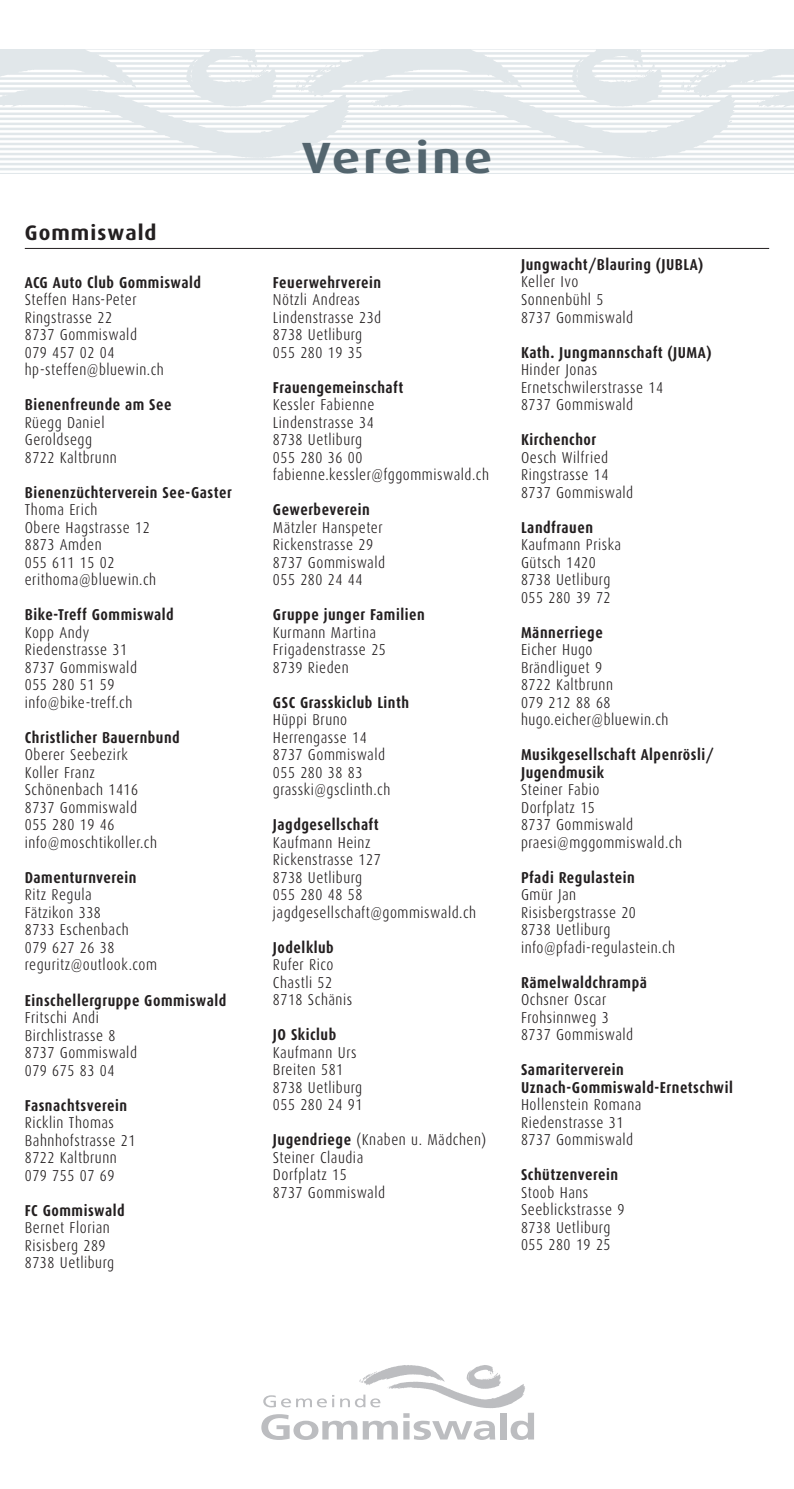
<style>
.page{position:relative;width:794px;height:1489px;background:#fff}
.page>*{position:absolute;margin:0;border:0;box-sizing:border-box;transform-origin:0 0}
.t1{font:700 expanded 43.75px "Dax OT";letter-spacing:.08em;color:#53656e}
.t2{font:700 21px "Dax";letter-spacing:.05em;color:#231f20}
.t3{font:300 15.75px/17.5px "Dax Condensed";letter-spacing:.035em;color:#231f20}
.t4{font:700 15.75px/17.5px "Dax Condensed";letter-spacing:.035em;color:#231f20}
.s1{font-weight:700}
</style>
<div class="page">
<svg style="left:261px;top:1365px;width:273px;height:74px"></svg>
<svg style="left:0;top:50px;width:794px;height:124px;fill:#e1e7ea"></svg>
<hr style="left:25px;top:248px;width:744px;height:1px;background:#231f20">
<h2 class="t2" style="left:25px;top:221px;width:133px">Gommiswald</h2>
<p class="t4" style="left:25px;top:273px;width:178px">ACG Auto Club Gommiswald</p>
<p class="t3" style="left:25px;top:291px;width:141px">Steffen Hans-Peter<br>Ringstrasse 22<br>8737 Gommiswald<br>079 457 02 04 hp-steffen@bluewin.ch</p>
<p class="t4" style="left:25px;top:396px;width:148px">Bienenfreunde am See</p>
<p class="t3" style="left:25px;top:414px;width:94px">Rüegg Daniel<br>Geroldsegg<br>8722 Kaltbrunn</p>
<p class="t4" style="left:25px;top:483px;width:209px">Bienenzüchterverein See-Gaster</p>
<p class="t3" style="left:25px;top:501px;width:133px">Thoma Erich<br>Obere Hagstrasse 12<br>8873 Amden<br>055 611 15 02 erithoma@bluewin.ch</p>
<p class="t4" style="left:25px;top:606px;width:151px">Bike-Treff Gommiswald</p>
<p class="t3" style="left:25px;top:624px;width:114px">Kopp Andy<br>Riedenstrasse 31<br>8737 Gommiswald<br>055 280 51 59 info@bike-treff.ch</p>
<p class="t4" style="left:25px;top:728px;width:156px">Christlicher Bauernbund</p>
<p class="t3" style="left:25px;top:746px;width:134px">Oberer Seebezirk<br>Koller Franz<br>Schönenbach 1416<br>8737 Gommiswald<br>055 280 19 46 info@moschtikoller.ch</p>
<p class="t4" style="left:25px;top:868px;width:113px">Damenturnverein</p>
<p class="t3" style="left:25px;top:886px;width:134px">Ritz Regula<br>Fätzikon 338<br>8733 Eschenbach<br>079 627 26 38 reguritz@outlook.com</p>
<p class="t4" style="left:25px;top:991px;width:203px">Einschellergruppe Gommiswald</p>
<p class="t3" style="left:25px;top:1008px;width:114px">Fritschi Andi<br>Birchlistrasse 8<br>8737 Gommiswald<br>079 675 83 04</p>
<p class="t4" style="left:25px;top:1096px;width:104px">Fasnachtsverein</p>
<p class="t3" style="left:25px;top:1113px;width:112px">Ricklin Thomas<br>Bahnhofstrasse 21<br>8722 Kaltbrunn<br>079 755 07 69</p>
<p class="t4" style="left:25px;top:1201px;width:101px">FC Gommiswald</p>
<p class="t3" style="left:25px;top:1218px;width:91px">Bernet Florian<br>Risisberg 289<br>8738 Uetliburg</p>
<h1 class="t1" style="left:302px;top:130px;width:192px">Vereine</h1>
<p class="t4" style="left:273px;top:273px;width:110px">Feuerwehrverein</p>
<p class="t3" style="left:273px;top:291px;width:110px">Nötzli Andreas<br>Lindenstrasse 23d<br>8738 Uetliburg<br>055 280 19 35</p>
<p class="t4" style="left:273px;top:378px;width:132px">Frauengemeinschaft</p>
<p class="t3" style="left:273px;top:396px;width:218px">Kessler Fabienne<br>Lindenstrasse 34<br>8738 Uetliburg<br>055 280 36 00 fabienne.kessler@fggommiswald.ch</p>
<p class="t4" style="left:273px;top:501px;width:98px">Gewerbeverein</p>
<p class="t3" style="left:273px;top:518px;width:114px">Mätzler Hanspeter<br>Rickenstrasse 29<br>8737 Gommiswald<br>055 280 24 44</p>
<p class="t4" style="left:273px;top:606px;width:153px">Gruppe junger Familien</p>
<p class="t3" style="left:273px;top:623px;width:114px">Kurmann Martina<br>Frigadenstrasse 25<br>8739 Rieden</p>
<p class="t4" style="left:273px;top:693px;width:138px">GSC Grasskiclub Linth</p>
<p class="t3" style="left:273px;top:711px;width:119px">Hüppi Bruno<br>Herrengasse 14<br>8737 Gommiswald<br>055 280 38 83 grasski@gsclinth.ch</p>
<p class="t4" style="left:273px;top:816px;width:107px">Jagdgesellschaft</p>
<p class="t3" style="left:273px;top:833px;width:205px">Kaufmann Heinz<br>Rickenstrasse 127<br>8738 Uetliburg<br>055 280 48 58 jagdgesellschaft@gommiswald.ch</p>
<p class="t4" style="left:273px;top:938px;width:62px">Jodelklub</p>
<p class="t3" style="left:273px;top:956px;width:81px">Rufer Rico<br>Chastli 52<br>8718 Schänis</p>
<p class="t4" style="left:273px;top:1026px;width:65px">JO Skiclub</p>
<p class="t3" style="left:273px;top:1043px;width:91px">Kaufmann Urs<br>Breiten 581<br>8738 Uetliburg<br>055 280 24 91</p>
<p class="t3" style="left:273px;top:1131px;width:215px"><span class="s1">Jugendriege</span> (Knaben u. Mädchen)<br>Steiner Claudia<br>Dorfplatz 15<br>8737 Gommiswald</p>
<p class="t4" style="left:521px;top:256px;width:184px">Jungwacht/Blauring (JUBLA)</p>
<p class="t3" style="left:521px;top:273px;width:114px">Keller Ivo<br>Sonnenbühl 5<br>8737 Gommiswald</p>
<p class="t4" style="left:521px;top:343px;width:192px">Kath. Jungmannschaft (JUMA)</p>
<p class="t3" style="left:521px;top:361px;width:143px">Hinder Jonas<br>Ernetschwilerstrasse 14<br>8737 Gommiswald</p>
<p class="t4" style="left:521px;top:431px;width:77px">Kirchenchor</p>
<p class="t3" style="left:521px;top:448px;width:114px">Oesch Wilfried<br>Ringstrasse 14<br>8737 Gommiswald</p>
<p class="t4" style="left:521px;top:518px;width:73px">Landfrauen</p>
<p class="t3" style="left:521px;top:536px;width:102px">Kaufmann Priska<br>Gütsch 1420<br>8738 Uetliburg<br>055 280 39 72</p>
<p class="t4" style="left:521px;top:623px;width:83px">Männerriege</p>
<p class="t3" style="left:521px;top:641px;width:149px">Eicher Hugo<br>Brändliguet 9<br>8722 Kaltbrunn<br>079 212 88 68 hugo.eicher@bluewin.ch</p>
<p class="t4" style="left:521px;top:746px;width:194px">Musikgesellschaft Alpenrösli/<br>Jugendmusik</p>
<p class="t3" style="left:521px;top:781px;width:162px">Steiner Fabio<br>Dorfplatz 15<br>8737 Gommiswald praesi@mggommiswald.ch</p>
<p class="t4" style="left:521px;top:868px;width:115px">Pfadi Regulastein</p>
<p class="t3" style="left:521px;top:886px;width:156px">Gmür Jan<br>Risisbergstrasse 20<br>8738 Uetliburg info@pfadi-regulastein.ch</p>
<p class="t4" style="left:521px;top:973px;width:127px">Rämelwaldchrampä</p>
<p class="t3" style="left:521px;top:991px;width:114px">Ochsner Oscar<br>Frohsinnweg 3<br>8737 Gommiswald</p>
<p class="t4" style="left:521px;top:1061px;width:213px">Samariterverein<br>Uznach-Gommiswald-Ernetschwil</p>
<p class="t3" style="left:521px;top:1096px;width:122px">Hollenstein Romana<br>Riedenstrasse 31<br>8737 Gommiswald</p>
<p class="t4" style="left:521px;top:1166px;width:99px">Schützenverein</p>
<p class="t3" style="left:521px;top:1183px;width:105px">Stoob Hans<br>Seeblickstrasse 9<br>8738 Uetliburg<br>055 280 19 25</p>
</div>
